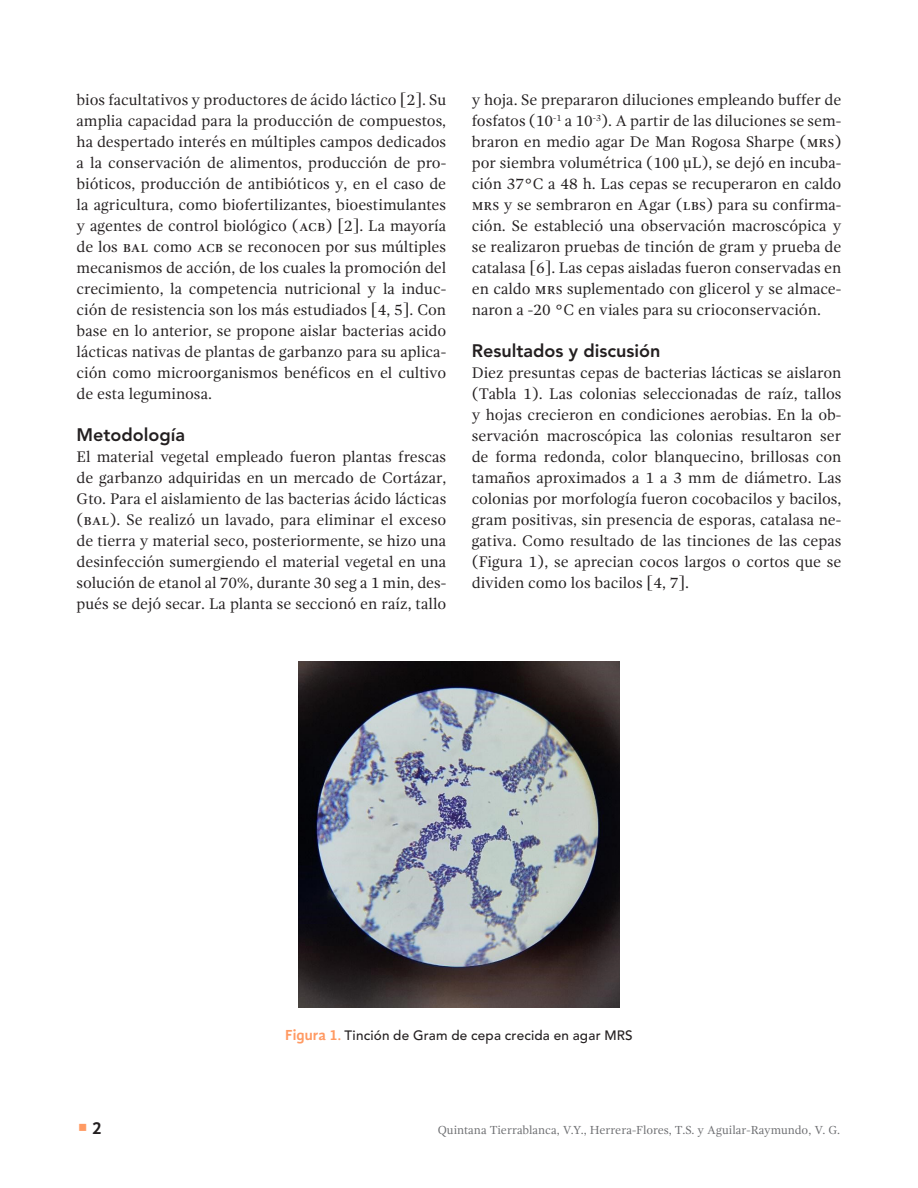
<style>
.page{position:relative;width:918px;height:1188px;background:#fff}
.page>*{position:absolute;margin:0;border:0;box-sizing:border-box;transform-origin:0 0}
.Básico_textos{font:800 18px "Avenir LT Std";color:#231f20}
.t1{font:700 18px "Gandhi Sans";color:#231f20}
.Básico_textos-2{font:15.75px/21px "Gandhi Serif";color:#231f20;text-align:justify}
.Títulos_tablas{font:500 13.5px "Avenir LT Std";letter-spacing:.015em;color:#231f20}
.Pie_de_página_-_izq{font:12px "Gandhi Serif";color:#6c6d70}
.s1{color:#ff9a63}
.s2{font-family:"Gandhi Sans";font-weight:700;font-size:15px;color:#ff9a63}
.s3{font-family:"Gandhi Sans";font-weight:700;color:#ff9a63}
</style>
<div class="page">
<img style="left:298px;top:662px;width:322px;height:346px">
<p class="Básico_textos-2" style="left:77px;top:89px;width:371px">bios facultativos y productores de ácido láctico [2]. Su amplia capacidad para la producción de compuestos, ha despertado interés en múltiples campos dedicados a la conservación de alimentos, producción de pro&shy;bióticos, producción de antibióticos y, en el caso de la agricultura, como biofertilizantes, bioestimulantes y agentes de control biológico (ACB) [2]. La mayoría de los BAL como ACB se reconocen por sus múltiples mecanismos de acción, de los cuales la promoción del crecimiento, la competencia nutricional y la induc&shy;ción de resistencia son los más estudiados [4, 5]. Con base en lo anterior, se propone aislar bacterias acido lácticas nativas de plantas de garbanzo para su aplica&shy;ción como microorganismos benéficos en el cultivo de esta leguminosa.</p>
<p class="Básico_textos" style="left:77px;top:424px;width:110px">Metodología</p>
<p class="Básico_textos-2" style="left:77px;top:446px;width:371px">El material vegetal empleado fueron plantas frescas de garbanzo adquiridas en un mercado de Cortázar, Gto. Para el aislamiento de las bacterias ácido lácticas (BAL). Se realizó un lavado, para eliminar el exceso de tierra y material seco, posteriormente, se hizo una desinfección sumergiendo el material vegetal en una solución de etanol al 70%, durante 30 seg a 1 min, des&shy;pués se dejó secar. La planta se seccionó en raíz, tallo</p>
<p class="Básico_textos-2" style="left:472px;top:89px;width:371px">y hoja. Se prepararon diluciones empleando buffer de fosfatos (10<sup>-1</sup> a 10<sup>-3</sup>). A partir de las diluciones se sem&shy;braron en medio agar De Man Rogosa Sharpe (MRS) por siembra volumétrica (100 μL), se dejó en incuba&shy;ción 37°C a 48 h. Las cepas se recuperaron en caldo MRS y se sembraron en Agar (LBS) para su confirma&shy;ción. Se estableció una observación macroscópica y se realizaron pruebas de tinción de gram y prueba de catalasa [6]. Las cepas aisladas fueron conservadas en en caldo MRS suplementado con glicerol y se almace&shy;naron a -20 °C en viales para su crioconservación.</p>
<p class="Básico_textos" style="left:472px;top:340px;width:190px">Resultados y discusión</p>
<p class="Básico_textos-2" style="left:472px;top:362px;width:371px">Diez presuntas cepas de bacterias lácticas se aislaron (Tabla 1). Las colonias seleccionadas de raíz, tallos y hojas crecieron en condiciones aerobias. En la ob&shy;servación macroscópica las colonias resultaron ser de forma redonda, color blanquecino, brillosas con tamaños aproximados a 1 a 3 mm de diámetro. Las colonias por morfología fueron cocobacilos y bacilos, gram positivas, sin presencia de esporas, catalasa ne&shy;gativa. Como resultado de las tinciones de las cepas (Figura 1), se aprecian cocos largos o cortos que se dividen como los bacilos [4, 7].</p>
<p class="t1" style="left:78px;top:1117px;width:26px"><span class="s1">○</span> 2</p>
<p class="Títulos_tablas" style="left:285px;top:1028px;width:349px"><span class="s2">Figura 1</span><span class="s3">.</span> Tinción de Gram de cepa crecida en agar MRS</p>
<p class="Pie_de_página_-_izq" style="left:438px;top:1123px;width:404px">Quintana Tierrablanca, V.Y., Herrera-Flores, T.S. y Aguilar-Raymundo, V. G.</p>
</div>
